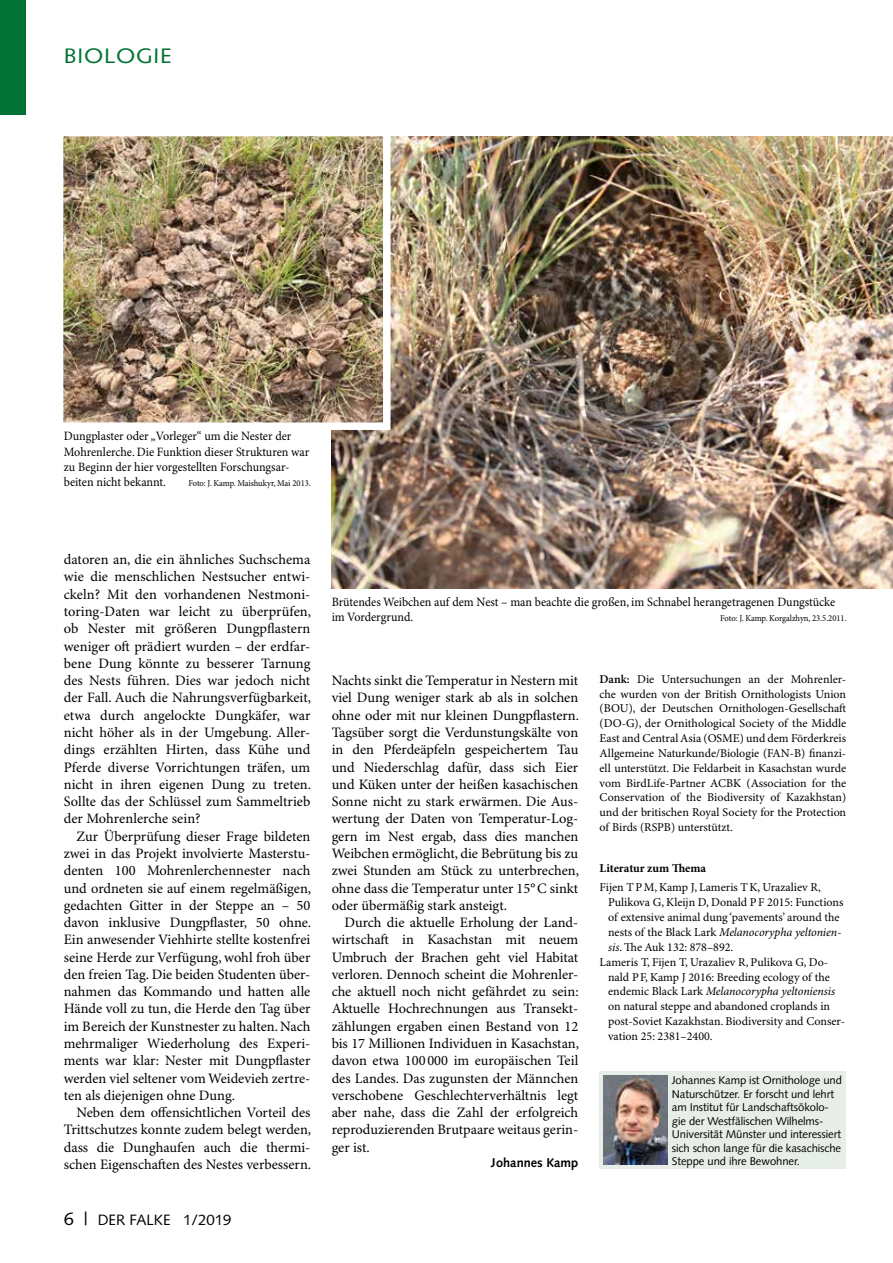
<style>
.page{position:relative;width:893px;height:1263px;background:#fff}
.page>*{position:absolute;margin:0;border:0;box-sizing:border-box;transform-origin:0 0}
.t1{font:21px "Syntax LT Std";letter-spacing:.025em;color:#007233;scale:1.1 1}
.t2{font:15px "Syntax LT Std";color:#000}
.t3{font:14.4px/17.2px "Minion Pro";color:#000;text-align:justify}
.t4{font:12.75px/15.3px "Minion Pro";color:#000;scale:.95 1}
.t5{font:700 12.75px "Syntax LT Std";color:#000}
.t6{font:12px/14.9px "Minion Pro";color:#000;text-align:justify}
.t7{font:italic 12px "Minion Pro";letter-spacing:-.005em;color:#000}
.t8{font:700 12px "Minion Pro";letter-spacing:-.005em;color:#000}
.t9{font:11.25px/13.5px "Syntax LT Std";letter-spacing:-.01em;color:#000}
.t10{font:9px "Minion Pro";letter-spacing:-.005em;color:#000;scale:.95 1}
.s1{font-size:18px}
.s2{font-weight:600}
.s3{font-style:normal}
.s4{font-style:italic}
</style>
<div class="page">
<div style="left:0;top:0;width:26px;height:115px;background:#007233"></div>
<div style="left:600px;top:1071px;width:246px;height:98px;background:#e7eee7"></div>
<img style="left:604px;top:1076px;width:64px;height:88px">
<img style="left:332px;top:136px;width:561px;height:452px">
<img style="left:65px;top:138px;width:317px;height:283px">
<div style="left:56px;top:129px;width:335px;height:301px;border:8px solid #fff"></div>
<h1 class="t1" style="left:64px;top:43px;width:100px">BIOLOGIE</h1>
<p class="t4" style="left:64px;top:429px;width:260px">Dungplaster oder „Vorleger“ um die Nester der Mohrenlerche. Die Funktion dieser Strukturen war zu Beginn der hier vorgestellten Forschungsar&shy;beiten nicht bekannt.</p>
<p class="t10" style="left:188px;top:478px;width:130px">Foto: J. Kamp. Maishukyr, Mai 2013.</p>
<p class="t3" style="left:64px;top:551px;width:249px">datoren an, die ein ähnliches Suchschema wie die menschlichen Nestsucher entwi&shy;ckeln? Mit den vorhandenen Nestmoni&shy;toring-Daten war leicht zu überprüfen, ob Nester mit größeren Dungpflastern weniger oft prädiert wurden – der erdfar&shy;bene Dung könnte zu besserer Tarnung des Nests führen. Dies war jedoch nicht der Fall. Auch die Nahrungsverfügbarkeit, etwa durch angelockte Dungkäfer, war nicht höher als in der Umgebung. Aller&shy;dings erzählten Hirten, dass Kühe und Pferde diverse Vorrichtungen träfen, um nicht in ihren eigenen Dung zu treten.<br>Sollte das der Schlüssel zum Sammeltrieb der Mohrenlerche sein?</p>
<p class="t3" style="left:64px;top:828px;width:249px;text-indent:13px">Zur Überprüfung dieser Frage bildeten zwei in das Projekt involvierte Masterstu&shy;denten 100 Mohrenlerchennester nach und ordneten sie auf einem regelmäßigen, gedachten Gitter in der Steppe an – 50 davon inklusive Dungpflaster, 50 ohne.<br>Ein anwesender Viehhirte stellte kostenfrei seine Herde zur Verfügung, wohl froh über den freien Tag. Die beiden Studenten über&shy;nahmen das Kommando und hatten alle Hände voll zu tun, die Herde den Tag über im Bereich der Kunstnester zu halten. Nach mehrmaliger Wiederholung des Experi&shy;ments war klar: Nester mit Dungpflaster werden viel seltener vom Weidevieh zertre&shy;ten als diejenigen ohne Dung.</p>
<p class="t3" style="left:64px;top:1104px;width:249px;text-indent:13px">Neben dem offensichtlichen Vorteil des Trittschutzes konnte zudem belegt werden, dass die Dunghaufen auch die thermi&shy;schen Eigenschaften des Nestes verbessern.</p>
<p class="t2" style="left:64px;top:1211px;width:169px"><span class="s1">6 |</span> DER FALKE 1/2019</p>
<p class="t4" style="left:332px;top:595px;width:532px">Brütendes Weibchen auf dem Nest – man beachte die großen, im Schnabel herangetragenen Dungstücke im Vordergrund.</p>
<p class="t10" style="left:720px;top:613px;width:135px">Foto: J. Kamp. Korgalzhyn, 23.5.2011.</p>
<p class="t3" style="left:332px;top:672px;width:249px">Nachts sinkt die Temperatur in Nestern mit viel Dung weniger stark ab als in solchen ohne oder mit nur kleinen Dungpflastern.<br>Tagsüber sorgt die Verdunstungskälte von in den Pferdeäpfeln gespeichertem Tau und Niederschlag dafür, dass sich Eier und Küken unter der heißen kasachischen Sonne nicht zu stark erwärmen. Die Aus&shy;wertung der Daten von Temperatur-Log&shy;gern im Nest ergab, dass dies manchen Weibchen ermöglicht, die Bebrütung bis zu zwei Stunden am Stück zu unterbrechen, ohne dass die Temperatur unter 15°C sinkt oder übermäßig stark ansteigt.</p>
<p class="t3" style="left:332px;top:914px;width:249px;text-indent:13px">Durch die aktuelle Erholung der Land&shy;wirtschaft in Kasachstan mit neuem Umbruch der Brachen geht viel Habitat verloren. Dennoch scheint die Mohrenler&shy;che aktuell noch nicht gefährdet zu sein:<br>Aktuelle Hochrechnungen aus Transekt&shy;zählungen ergaben einen Bestand von 12 bis 17 Millionen Individuen in Kasachstan, davon etwa 100 000 im europäischen Teil des Landes. Das zugunsten der Männchen verschobene Geschlechterverhältnis legt aber nahe, dass die Zahl der erfolgreich reproduzierenden Brutpaare weitaus gerin&shy;ger ist.</p>
<p class="t5" style="left:491px;top:1156px;width:89px">Johannes Kamp</p>
<p class="t6" style="left:600px;top:672px;width:248px"><span class="s2">Dank:</span> Die Untersuchungen an der Mohrenler&shy;che wurden von der British Ornithologists Union (BOU), der Deutschen Ornithologen-Gesellschaft (DO-G), der Ornithological Society of the Middle East and Central Asia (OSME) und dem Förderkreis Allgemeine Naturkunde/Biologie (FAN-B) finanzi&shy;ell unterstützt. Die Feldarbeit in Kasachstan wurde vom BirdLife-Partner ACBK (Association for the Conservation of the Biodiversity of Kazakhstan) und der britischen Royal Society for the Protection of Birds (RSPB) unterstützt.</p>
<p class="t8" style="left:600px;top:860px;width:108px">Literatur zum Thema</p>
<p class="t6" style="left:600px;top:881px;width:223px">Fijen TPM, Kamp J, Lameris TK, Urazaliev R,</p>
<p class="t6" style="left:608px;top:895px;width:237px">Pulikova G, Kleijn D, Donald PF 2015: Functions</p>
<p class="t6" style="left:608px;top:910px;width:233px">of extensive animal dung ‘pavements’ around the</p>
<p class="t7" style="left:608px;top:925px;width:235px"><span class="s3">nests of the Black Lark</span> Melanocorypha yeltonien-</p>
<p class="t6" style="left:608px;top:940px;width:127px"><span class="s4">sis</span>. The Auk 132: 878–892.</p>
<p class="t6" style="left:600px;top:955px;width:230px">Lameris T, Fijen T, Urazaliev R, Pulikova G, Do-</p>
<p class="t6" style="left:608px;top:970px;width:223px">nald PF, Kamp J 2016: Breeding ecology of the</p>
<p class="t7" style="left:608px;top:984px;width:229px"><span class="s3">endemic Black Lark</span> Melanocorypha yeltoniensis</p>
<p class="t6" style="left:608px;top:999px;width:223px">on natural steppe and abandoned croplands in</p>
<p class="t6" style="left:608px;top:1014px;width:238px">post-Soviet Kazakhstan. Biodiversity and Conser-</p>
<p class="t6" style="left:608px;top:1029px;width:106px">vation 25: 2381–2400.</p>
<p class="t9" style="left:672px;top:1073px;width:172px">Johannes Kamp ist Ornithologe und Naturschützer. Er forscht und lehrt am Institut für Landschaftsökolo&shy;gie der Westfälischen Wilhelms-Universität Münster und interessiert sich schon lange für die kasachische Steppe und ihre Bewohner.</p>
</div>
